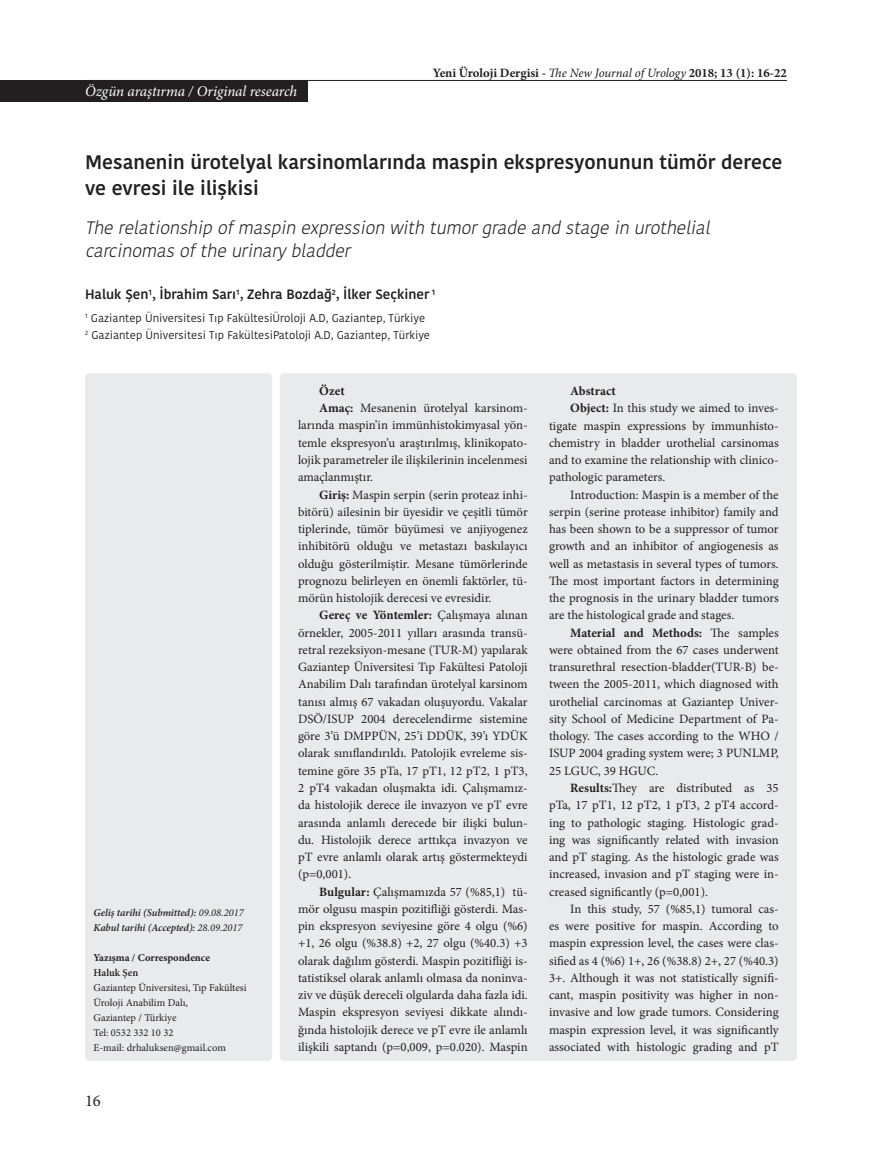
<style>
.page{position:relative;width:872px;height:1170px;background:#fff}
.page>*{position:absolute;margin:0;border:0;box-sizing:border-box;transform-origin:0 0}
.t1{font:600 19.5px/25.5px "Kohinoor Bangla";color:#231f20}
.t2{font:italic 300 18px/22.5px "Kohinoor Bangla";color:#231f20}
.t3{font:16.5px "Minion Pro";color:#231f20}
.t4{font:italic 15px "Minion Pro";letter-spacing:-.01em;color:#fff}
.t5{font:600 13.5px "Kohinoor Bangla";color:#231f20}
.t6{font:12.75px "Minion Pro";color:#231f20}
.t7{font:700 12.75px "Minion Pro";color:#231f20}
.t8{font:11.25px/17.2px "Kohinoor Bangla";color:#231f20}
.t9{font:10.5px/15px "Minion Pro";color:#231f20}
.t10{font:italic 600 10.5px/15px "Minion Pro";letter-spacing:-.01em;color:#231f20}
.t11{font:700 10.5px "Minion Pro";color:#231f20}
.t12{font:600 10.5px "Minion Pro";color:#231f20}
.s1{font-weight:400;font-style:italic}
.s2{font-weight:400}
.s3{font-weight:700}
</style>
<div class="page">
<hr style="left:85px;top:80px;width:702px;height:1px;background:#231f20">
<div style="left:280px;top:373px;width:517px;height:687px;background:#e9eaeb;border-radius:4px"></div>
<div style="left:85px;top:373px;width:187px;height:687px;background:#e9eaeb;border-radius:4px"></div>
<div style="left:0;top:80px;width:308px;height:21px;background:#231f20"></div>
<p class="t4" style="left:85px;top:81px;width:214px">Özgün araştırma / Original research</p>
<p class="t7" style="left:433px;top:63px;width:356px">Yeni Üroloji Dergisi - <span class="s1">The New Journal of Urology</span> 2018; 13 (1): 16-22</p>
<h1 class="t1" style="left:85px;top:149px;width:699px">Mesanenin ürotelyal karsinomlarında maspin ekspresyonunun tümör derece ve evresi ile ilişkisi</h1>
<h2 class="t2" style="left:85px;top:217px;width:631px">The relationship ofmaspin expression with tumorgrade and stage in urothelial carcinomasofthe urinarybladder</h2>
<p class="t5" style="left:85px;top:283px;width:351px">Haluk Şen<sup>1</sup>, İbrahim Sarı<sup>1</sup>, Zehra Bozdağ<sup>2</sup>, İlker Seçkiner <sup>1</sup></p>
<p class="t8" style="left:85px;top:309px;width:346px"><sup>1</sup> Gaziantep Üniversitesi Tıp FakültesiÜroloji A.D, Gaziantep, Türkiye<br><sup>2</sup> Gaziantep Üniversitesi Tıp FakültesiPatoloji A.D, Gaziantep, Türkiye</p>
<p class="t10" style="left:94px;top:904px;width:152px">Geliş tarihi (Submitted): <span class="s2">09.08.2017<br></span>Kabul tarihi (Accepted): <span class="s2">28.09.2017</span></p>
<p class="t11" style="left:94px;top:949px;width:118px">Yazışma / Correspondence</p>
<p class="t12" style="left:94px;top:965px;width:46px">Haluk Şen</p>
<p class="t9" style="left:94px;top:979px;width:154px">Gaziantep Üniversitesi, Tıp Fakültesi<br>Üroloji Anabilim Dalı,<br>Gaziantep / Türkiye<br>Tel: 0532 332 10 32<br>E-mail: drhaluksen@gmail.com</p>
<p class="t3" style="left:85px;top:1089px;width:17px">16</p>
<p class="t7" style="left:319px;top:382px;width:27px">Özet</p>
<p class="t6" style="left:319px;top:399px;width:210px"><span class="s3">Amaç:</span> Mesanenin ürotelyal karsinom-</p>
<p class="t6" style="left:298px;top:417px;width:231px">larında maspin’in immünhistokimyasal yön-</p>
<p class="t6" style="left:298px;top:434px;width:231px">temle ekspresyon’u araştırılmış, klinikopato-</p>
<p class="t6" style="left:298px;top:451px;width:231px">lojik parametreler ile ilişkilerinin incelenmesi</p>
<p class="t6" style="left:298px;top:468px;width:77px">amaçlanmıştır.</p>
<p class="t6" style="left:319px;top:486px;width:210px"><span class="s3">Giriş:</span> Maspin serpin (serin proteaz inhi-</p>
<p class="t6" style="left:298px;top:503px;width:231px">bitörü) ailesinin bir üyesidir ve çeşitli tümör</p>
<p class="t6" style="left:298px;top:520px;width:231px">tiplerinde, tümör büyümesi ve anjiyogenez</p>
<p class="t6" style="left:298px;top:537px;width:231px">inhibitörü olduğu ve metastazı baskılayıcı</p>
<p class="t6" style="left:298px;top:555px;width:231px">olduğu gösterilmiştir. Mesane tümörlerinde</p>
<p class="t6" style="left:298px;top:572px;width:231px">prognozu belirleyen en önemli faktörler, tü-</p>
<p class="t6" style="left:298px;top:589px;width:195px">mörün histolojik derecesi ve evresidir.</p>
<p class="t7" style="left:319px;top:606px;width:210px">Gereç ve Yöntemler: <span class="s2">Çalışmaya alınan</span></p>
<p class="t6" style="left:298px;top:624px;width:231px">örnekler, 2005-2011 yılları arasında transü-</p>
<p class="t6" style="left:298px;top:641px;width:231px">retral rezeksiyon-mesane (TUR-M) yapılarak</p>
<p class="t6" style="left:298px;top:658px;width:231px">Gaziantep Üniversitesi Tıp Fakültesi Patoloji</p>
<p class="t6" style="left:298px;top:675px;width:231px">Anabilim Dalı tarafından ürotelyal karsinom</p>
<p class="t6" style="left:298px;top:693px;width:231px">tanısı almış 67 vakadan oluşuyordu. Vakalar</p>
<p class="t6" style="left:298px;top:710px;width:231px">DSÖ/ISUP 2004 derecelendirme sistemine</p>
<p class="t6" style="left:298px;top:727px;width:231px">göre 3’ü DMPPÜN, 25’i DDÜK, 39’ı YDÜK</p>
<p class="t6" style="left:298px;top:744px;width:231px">olarak sınıflandırıldı. Patolojik evreleme sis-</p>
<p class="t6" style="left:298px;top:762px;width:231px">temine göre 35 pTa, 17 pT1, 12 pT2, 1 pT3,</p>
<p class="t6" style="left:298px;top:779px;width:231px">2 pT4 vakadan oluşmakta idi. Çalışmamız-</p>
<p class="t6" style="left:298px;top:796px;width:231px">da histolojik derece ile invazyon ve pT evre</p>
<p class="t6" style="left:298px;top:813px;width:231px">arasında anlamlı derecede bir ilişki bulun-</p>
<p class="t6" style="left:298px;top:831px;width:231px">du. Histolojik derece arttıkça invazyon ve</p>
<p class="t6" style="left:298px;top:848px;width:231px">pT evre anlamlı olarak artış göstermekteydi</p>
<p class="t6" style="left:298px;top:865px;width:55px">(p=0,001).</p>
<p class="t6" style="left:319px;top:882px;width:210px"><span class="s3">Bulgular:</span> Çalışmamızda 57 (%85,1) tü-</p>
<p class="t6" style="left:298px;top:900px;width:231px">mör olgusu maspin pozitifliği gösterdi. Mas-</p>
<p class="t6" style="left:298px;top:917px;width:231px">pin ekspresyon seviyesine göre 4 olgu (%6)</p>
<p class="t6" style="left:298px;top:934px;width:231px">+1, 26 olgu (%38.8) +2, 27 olgu (%40.3) +3</p>
<p class="t6" style="left:298px;top:951px;width:231px">olarak dağılım gösterdi. Maspin pozitifliği is-</p>
<p class="t6" style="left:298px;top:969px;width:231px">tatistiksel olarak anlamlı olmasa da noninva-</p>
<p class="t6" style="left:298px;top:986px;width:231px">ziv ve düşük dereceli olgularda daha fazla idi.</p>
<p class="t6" style="left:298px;top:1003px;width:231px">Maspin ekspresyon seviyesi dikkate alındı-</p>
<p class="t6" style="left:298px;top:1020px;width:231px">ğında histolojik derece ve pT evre ile anlamlı</p>
<p class="t6" style="left:298px;top:1038px;width:231px">ilişkili saptandı (p=0,009, p=0.020). Maspin</p>
<p class="t7" style="left:570px;top:382px;width:47px">Abstract</p>
<p class="t6" style="left:570px;top:399px;width:210px"><span class="s3">Object:</span> In this study we aimed to inves-</p>
<p class="t6" style="left:549px;top:417px;width:231px">tigate maspin expressions by immunhisto-</p>
<p class="t6" style="left:549px;top:434px;width:231px">chemistry in bladder urothelial carsinomas</p>
<p class="t6" style="left:549px;top:451px;width:231px">and to examine the relationship with clinico-</p>
<p class="t6" style="left:549px;top:468px;width:118px">pathologic parameters.</p>
<p class="t6" style="left:570px;top:486px;width:210px">Introduction: Maspin is a member of the</p>
<p class="t6" style="left:549px;top:503px;width:231px">serpin (serine protease inhibitor) family and</p>
<p class="t6" style="left:549px;top:520px;width:231px">has been shown to be a suppressor of tumor</p>
<p class="t6" style="left:549px;top:537px;width:231px">growth and an inhibitor of angiogenesis as</p>
<p class="t6" style="left:549px;top:555px;width:231px">well as metastasis in several types of tumors.</p>
<p class="t6" style="left:549px;top:572px;width:231px">The most important factors in determining</p>
<p class="t6" style="left:549px;top:589px;width:231px">the prognosis in the urinary bladder tumors</p>
<p class="t6" style="left:549px;top:606px;width:187px">are the histological grade and stages.</p>
<p class="t7" style="left:570px;top:623px;width:210px">Material and Methods: <span class="s2">The samples</span></p>
<p class="t6" style="left:549px;top:641px;width:231px">were obtained from the 67 cases underwent</p>
<p class="t6" style="left:549px;top:658px;width:231px">transurethral resection-bladder(TUR-B) be-</p>
<p class="t6" style="left:549px;top:675px;width:231px">tween the 2005-2011, which diagnosed with</p>
<p class="t6" style="left:549px;top:693px;width:231px">urothelial carcinomas at Gaziantep Univer-</p>
<p class="t6" style="left:549px;top:710px;width:231px">sity School of Medicine Department of Pa-</p>
<p class="t6" style="left:549px;top:727px;width:231px">thology. The cases according to the WHO /</p>
<p class="t6" style="left:549px;top:744px;width:231px">ISUP 2004 grading system were; 3 PUNLMP,</p>
<p class="t6" style="left:549px;top:762px;width:111px">25 LGUC, 39 HGUC.</p>
<p class="t6" style="left:570px;top:779px;width:210px"><span class="s3">Results:</span>They are distributed as 35</p>
<p class="t6" style="left:549px;top:796px;width:231px">pTa, 17 pT1, 12 pT2, 1 pT3, 2 pT4 accord-</p>
<p class="t6" style="left:549px;top:813px;width:231px">ing to pathologic staging. Histologic grad-</p>
<p class="t6" style="left:549px;top:831px;width:231px">ing was significantly related with invasion</p>
<p class="t6" style="left:549px;top:848px;width:231px">and pT staging. As the histologic grade was</p>
<p class="t6" style="left:549px;top:865px;width:231px">increased, invasion and pT staging were in-</p>
<p class="t6" style="left:549px;top:882px;width:160px">creased significantly (p=0,001).</p>
<p class="t6" style="left:570px;top:900px;width:210px">In this study, 57 (%85,1) tumoral cas-</p>
<p class="t6" style="left:549px;top:917px;width:231px">es were positive for maspin. According to</p>
<p class="t6" style="left:549px;top:934px;width:231px">maspin expression level, the cases were clas-</p>
<p class="t6" style="left:549px;top:951px;width:231px">sified as 4 (%6) 1+, 26 (%38.8) 2+, 27 (%40.3)</p>
<p class="t6" style="left:549px;top:969px;width:231px">3+. Although it was not statistically signifi-</p>
<p class="t6" style="left:549px;top:986px;width:231px">cant, maspin positivity was higher in non-</p>
<p class="t6" style="left:549px;top:1003px;width:231px">invasive and low grade tumors. Considering</p>
<p class="t6" style="left:549px;top:1020px;width:231px">maspin expression level, it was significantly</p>
<p class="t6" style="left:549px;top:1038px;width:231px">associated with histologic grading and pT</p>
</div>
